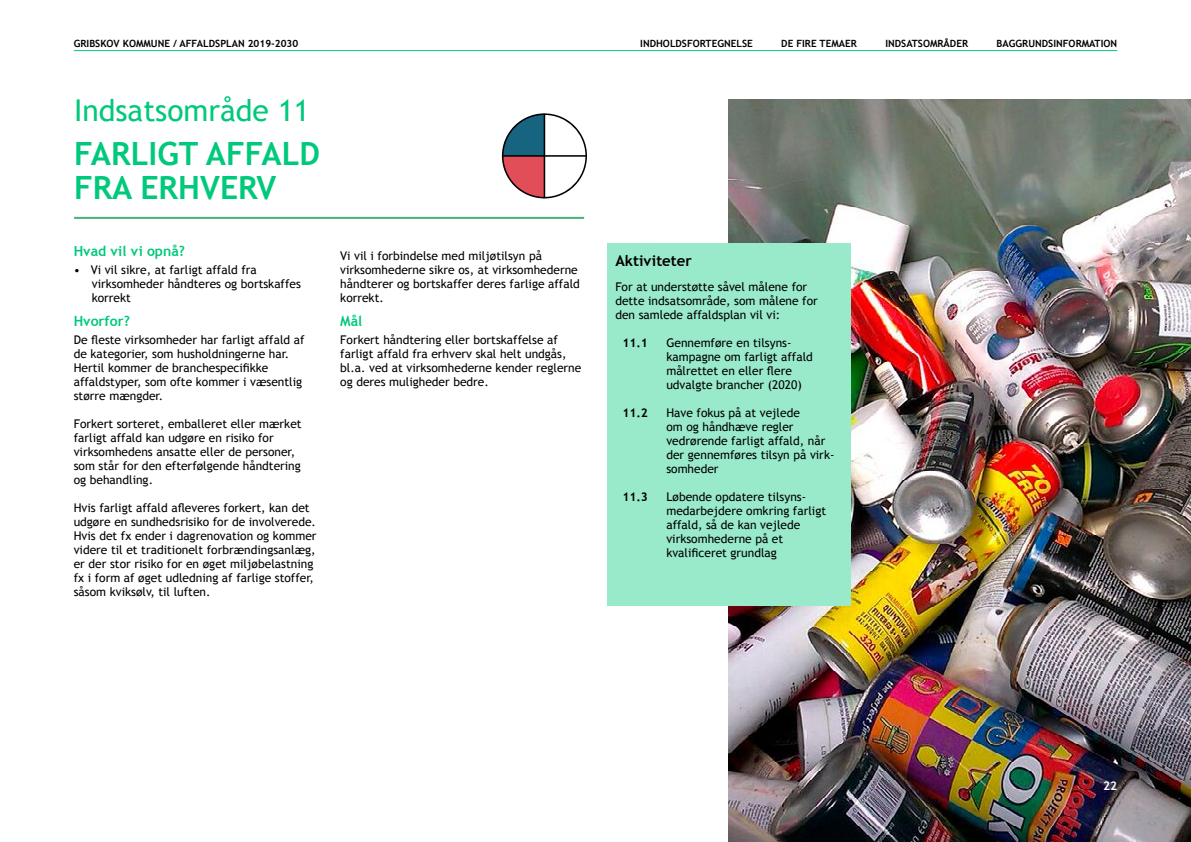
<style>
.page{position:relative;width:1191px;height:842px;background:#fff}
.page>*{position:absolute;margin:0;border:0;box-sizing:border-box;transform-origin:0 0}
.t1{font:700 32px "Trebuchet MS";color:#00c97c}
.t2{font:30px "Trebuchet MS";color:#00c97c}
.Brødtekst{font:700 15px "Trebuchet MS";color:#000}
.Mellemrubrik{font:700 14px "Trebuchet MS";color:#00c97c}
.Brødtekst-2{font:12px/14px "Trebuchet MS";color:#000}
.Brødtekst-3{font:700 12px "Trebuchet MS";color:#000}
.t3{font:700 12px "Trebuchet MS";color:#fff}
.t4{font:700 10px "Trebuchet MS";color:#000}
</style>
<div class="page">
<hr style="left:74px;top:50px;width:1043px;height:1px;background:#00c97c">
<hr style="left:74px;top:217px;width:510px;height:2px;background:#47b278">
<img style="left:729px;top:99px;width:462px;height:743px">
<svg style="left:502px;top:113px;width:85px;height:85px"></svg>
<div style="left:607px;top:243px;width:243px;height:362px;background:#99e9cb"></div>
<p class="t4" style="left:74px;top:37px;width:226px">GRIBSKOV KOMMUNE / AFFALDSPLAN 2019-2030</p>
<p class="t4" style="left:640px;top:37px;width:114px">INDHOLDSFORTEGNELSE</p>
<p class="t4" style="left:781px;top:37px;width:77px">DE FIRE TEMAER</p>
<p class="t4" style="left:885px;top:37px;width:84px">INDSATSOMRÅDER</p>
<p class="t4" style="left:996px;top:37px;width:122px">BAGGRUNDSINFORMATION</p>
<p class="t2" style="left:74px;top:93px;width:237px">Indsatsområde 11</p>
<p class="t1" style="left:74px;top:133px;width:248px">FARLIGT AFFALD</p>
<p class="t1" style="left:74px;top:167px;width:204px">FRA ERHVERV</p>
<p class="Mellemrubrik" style="left:74px;top:242px;width:113px">Hvad vil vi opnå?</p>
<p class="Brødtekst-2" style="left:74px;top:263px;width:185px">• Vi vil sikre, at farligt affald fra</p>
<p class="Brødtekst-2" style="left:92px;top:277px;width:211px">virksomheder håndteres og bortskaffes</p>
<p class="Brødtekst-2" style="left:92px;top:291px;width:41px">korrekt</p>
<p class="Mellemrubrik" style="left:74px;top:312px;width:58px">Hvorfor?</p>
<p class="Brødtekst-2" style="left:74px;top:333px;width:232px">De fleste virksomheder har farligt affald af de kategorier, som husholdningerne har.</p>
<p class="Brødtekst-2" style="left:74px;top:361px;width:196px">Hertil kommer de branchespecifikke</p>
<p class="Brødtekst-2" style="left:74px;top:375px;width:230px">affaldstyper, som ofte kommer i væsentlig større mængder.</p>
<p class="Brødtekst-2" style="left:74px;top:417px;width:229px">Forkert sorteret, emballeret eller mærket farligt affald kan udgøre en risiko for</p>
<p class="Brødtekst-2" style="left:74px;top:445px;width:229px">virksomhedens ansatte eller de personer, som står for den efterfølgende håndtering</p>
<p class="Brødtekst-2" style="left:74px;top:473px;width:81px">og behandling.</p>
<p class="Brødtekst-2" style="left:74px;top:501px;width:244px">Hvis farligt affald afleveres forkert, kan det udgøre en sundhedsrisiko for de involverede.<br>Hvis det fx ender i dagrenovation og kommer videre til et traditionelt forbrændingsanlæg, er der stor risiko for en øget miljøbelastning fx i form af øget udledning af farlige stoffer, såsom kviksølv, til luften.</p>
<p class="Brødtekst-2" style="left:340px;top:249px;width:203px">Vi vil i forbindelse med miljøtilsyn på</p>
<p class="Brødtekst-2" style="left:340px;top:263px;width:241px">virksomhederne sikre os, at virksomhederne håndterer og bortskaffer deres farlige affald korrekt.</p>
<p class="Mellemrubrik" style="left:340px;top:312px;width:24px">Mål</p>
<p class="Brødtekst-2" style="left:340px;top:333px;width:219px">Forkert håndtering eller bortskaffelse af</p>
<p class="Brødtekst-2" style="left:340px;top:347px;width:243px">farligt affald fra erhverv skal helt undgås, bl.a. ved at virksomhederne kender reglerne og deres muligheder bedre.</p>
<p class="Brødtekst" style="left:615px;top:251px;width:78px">Aktiviteter</p>
<p class="Brødtekst-2" style="left:615px;top:280px;width:193px">For at understøtte såvel målene for</p>
<p class="Brødtekst-2" style="left:615px;top:294px;width:204px">dette indsatsområde, som målene for</p>
<p class="Brødtekst-2" style="left:615px;top:308px;width:166px">den samlede affaldsplan vil vi:</p>
<p class="Brødtekst-3" style="left:622px;top:335px;width:27px">11.1</p>
<p class="Brødtekst-2" style="left:666px;top:336px;width:127px">Gennemføre en tilsyns-</p>
<p class="Brødtekst-2" style="left:666px;top:350px;width:148px">kampagne om farligt affald målrettet en eller flere</p>
<p class="Brødtekst-2" style="left:666px;top:378px;width:137px">udvalgte brancher (2020)</p>
<p class="Brødtekst-2" style="left:666px;top:406px;width:135px">Have fokus på at vejlede</p>
<p class="Brødtekst-2" style="left:666px;top:420px;width:129px">om og håndhæve regler</p>
<p class="Brødtekst-2" style="left:666px;top:434px;width:170px">vedrørende farligt affald, når der gennemføres tilsyn på virk&shy;somheder</p>
<p class="Brødtekst-2" style="left:666px;top:490px;width:161px">Løbende opdatere tilsyns&shy;medarbejdere omkring farligt affald, så de kan vejlede</p>
<p class="Brødtekst-2" style="left:666px;top:532px;width:118px">virksomhederne på et</p>
<p class="Brødtekst-2" style="left:666px;top:546px;width:112px">kvalificeret grundlag</p>
<p class="Brødtekst-3" style="left:622px;top:405px;width:27px">11.2</p>
<p class="Brødtekst-3" style="left:622px;top:489px;width:27px">11.3</p>
<p class="t3" style="left:1103px;top:778px;width:16px">22</p>
</div>
